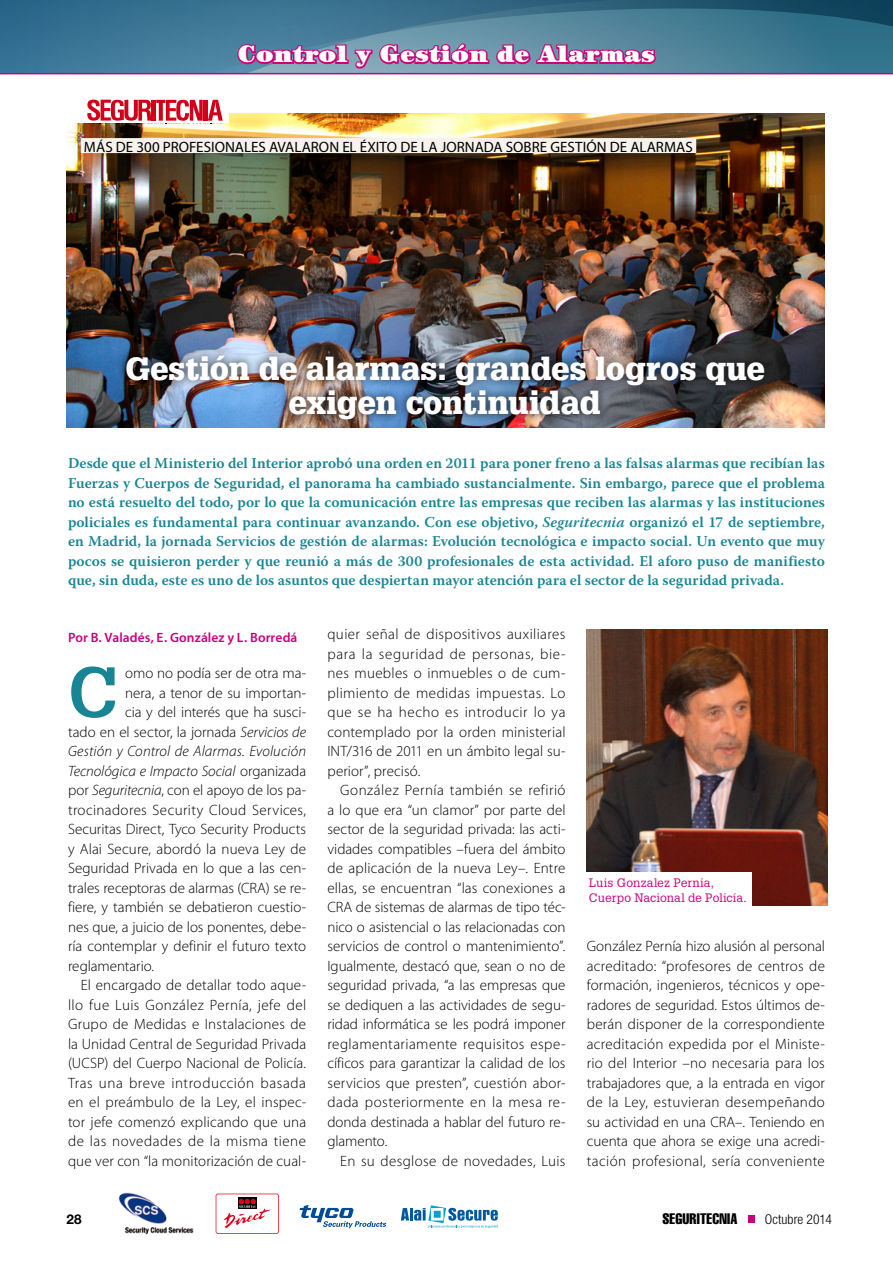
<style>
.page{position:relative;width:893px;height:1263px;background:#fff}
.page>*{position:absolute;margin:0;border:0;box-sizing:border-box;transform-origin:0 0}
.TEXTO_CAPITULAR{font:700 69.45px "Glypha LT Std";color:#198594}
.TITULAR{font:900 31.5px "Glypha LT Std";letter-spacing:.005em;color:#fff}
.t1{font:900 24px "Century Std";letter-spacing:.02em;color:#fff}
.TEXTO{font:300 15px/19.5px "Myriad Pro";letter-spacing:.01em;color:#000;text-align:justify}
.ENTRADILLA{font:600 15px/19.5px "Warnock Pro";letter-spacing:.005em;color:#198594;text-align:justify}
.TEXTO_CAPITULAR-2{font:300 15px "Myriad Pro";color:#000}
.TEXTO_CAPITULAR-3{font:italic 300 15px "Myriad Pro";letter-spacing:.005em;color:#000}
.ANTETITULO{font:15px "Myriad Pro";letter-spacing:.005em;color:#000}
.TEXTO_CAPITULAR-4{font:300 15px "Myriad Pro";letter-spacing:.025em;color:#000}
.PREGUNTA{font:15px "Helvetica LT Std Comp";letter-spacing:.01em;color:#000}
.TEXTO-2{font:600 13.5px "Myriad Pro";letter-spacing:.005em;color:#cb007a}
.PREGUNTA-2{font:300 condensed 13.5px "Helvetica Neue LT Std";letter-spacing:.005em;color:#000}
.PREGUNTA-3{font:700 13.5px "Helvetica Neue LT Std";color:#000}
.PIE_BLANCO{font:12px "Glypha LT Std";letter-spacing:.01em;color:#cb007a}
.s1{font-style:italic}
.s2{font-style:normal}
</style>
<div class="page">
<svg style="left:0;top:0;width:893px;height:73px;background:#3d7590"></svg>
<div style="left:748px;top:1215px;width:6px;height:7px;background:#cb007a"></div>
<svg style="left:236px;top:34px;width:421px;height:36px;background:#86679b"></svg>
<hr style="left:0;top:73px;width:893px;height:1px;background:#cb007a">
<img style="left:118px;top:1192px;width:76px;height:43px">
<svg style="left:216px;top:1193px;width:63px;height:41px"></svg>
<svg style="left:299px;top:1204px;width:88px;height:24px"></svg>
<svg style="left:401px;top:1205px;width:97px;height:23px"></svg>
<img style="left:66px;top:113px;width:759px;height:314px">
<div style="left:81px;top:138px;width:615px;height:15px;background:#f6f3ed"></div>
<div style="left:116px;top:345px;width:657px;height:83px;background:#000;opacity:.75"></div>
<img style="left:587px;top:629px;width:240px;height:277px">
<div style="left:585px;top:873px;width:167px;height:34px;background:#fff"></div>
<div style="left:66px;top:92px;width:163px;height:31px;background:#fff"></div>
<svg style="left:87px;top:100px;width:136px;height:21px"></svg>
<p class="t1" style="left:238px;top:40px;width:418px">Control y Gestión de Alarmas</p>
<p class="ANTETITULO" style="left:84px;top:137px;width:610px">MÁS DE 300 PROFESIONALES AVALARON EL ÉXITO DE LA JORNADA SOBRE GESTIÓN DE ALARMAS</p>
<p class="TITULAR" style="left:125px;top:349px;width:640px">Gestión de alarmas: grandes logros que</p>
<p class="TITULAR" style="left:289px;top:384px;width:313px">exigen continuidad</p>
<p class="ENTRADILLA" style="left:68px;top:453px;width:758px">Desde que el Ministerio del Interior aprobó una orden en 2011 para poner freno a las falsas alarmas que recibían las Fuerzas y Cuerpos de Seguridad, el panorama ha cambiado sustancialmente. Sin embargo, parece que el problema no está resuelto del todo, por lo que la comunicación entre las empresas que reciben las alarmas y las instituciones policiales es fundamental para continuar avanzando. Con ese objetivo, <span class="s1">Seguritecnia</span> organizó el 17 de septiembre, en Madrid, la jornada Servicios de gestión de alarmas: Evolución tecnológica e impacto social. Un evento que muy pocos se quisieron perder y que reunió a más de 300 profesionales de esta actividad. El aforo puso de manifiesto que, sin duda, este es uno de los asuntos que despiertan mayor atención para el sector de la seguridad privada.</p>
<p class="TEXTO-2" style="left:68px;top:629px;width:231px">Por B. Valadés, E. González y L. Borredá</p>
<p class="TEXTO_CAPITULAR" style="left:68px;top:649px;width:52px">C</p>
<p class="TEXTO_CAPITULAR-2" style="left:125px;top:665px;width:183px">omo no podía ser de otra ma-</p>
<p class="TEXTO_CAPITULAR-2" style="left:125px;top:684px;width:183px">nera, a tenor de su importan-</p>
<p class="TEXTO_CAPITULAR-2" style="left:125px;top:704px;width:183px">cia y del interés que ha susci-</p>
<p class="TEXTO_CAPITULAR-2" style="left:68px;top:723px;width:240px">tado en el sector, la jornada <span class="s1">Servicios de</span></p>
<p class="TEXTO_CAPITULAR-3" style="left:68px;top:743px;width:240px">Gestión y Control de Alarmas. Evolución</p>
<p class="TEXTO_CAPITULAR-3" style="left:68px;top:763px;width:240px">Tecnológica e Impacto Social <span class="s2">organizada</span></p>
<p class="TEXTO_CAPITULAR-2" style="left:68px;top:782px;width:240px">por <span class="s1">Seguritecnia</span>, con el apoyo de los pa-</p>
<p class="TEXTO_CAPITULAR-4" style="left:68px;top:801px;width:240px">trocinadores Security Cloud Services,</p>
<p class="TEXTO_CAPITULAR-2" style="left:68px;top:821px;width:240px">Securitas Direct, Tyco Security Products</p>
<p class="TEXTO_CAPITULAR-2" style="left:68px;top:840px;width:240px">y Alai Secure, abordó la nueva Ley de</p>
<p class="TEXTO_CAPITULAR-2" style="left:68px;top:860px;width:240px">Seguridad Privada en lo que a las cen-</p>
<p class="TEXTO_CAPITULAR-2" style="left:68px;top:879px;width:240px">trales receptoras de alarmas (CRA) se re-</p>
<p class="TEXTO_CAPITULAR-2" style="left:68px;top:899px;width:240px">fiere, y también se debatieron cuestio-</p>
<p class="TEXTO_CAPITULAR-2" style="left:68px;top:918px;width:240px">nes que, a juicio de los ponentes, debe-</p>
<p class="TEXTO_CAPITULAR-2" style="left:68px;top:938px;width:240px">ría contemplar y definir el futuro texto</p>
<p class="TEXTO_CAPITULAR-2" style="left:68px;top:957px;width:88px">reglamentario.</p>
<p class="TEXTO" style="left:68px;top:976px;width:240px;text-indent:13px">El encargado de detallar todo aque&shy;llo fue Luis González Pernía, jefe del Grupo de Medidas e Instalaciones de la Unidad Central de Seguridad Privada (UCSP) del Cuerpo Nacional de Policía.<br>Tras una breve introducción basada en el preámbulo de la Ley, el inspec&shy;tor jefe comenzó explicando que una de las novedades de la misma tiene que ver con “la monitorización de cual-</p>
<p class="TEXTO" style="left:327px;top:625px;width:240px">quier señal de dispositivos auxiliares para la seguridad de personas, bie&shy;nes muebles o inmuebles o de cum&shy;plimiento de medidas impuestas. Lo que se ha hecho es introducir lo ya contemplado por la orden ministerial INT/316 de 2011 en un ámbito legal su&shy;perior”, precisó.</p>
<p class="TEXTO" style="left:327px;top:781px;width:240px;text-indent:13px">González Pernía también se refirió a lo que era “un clamor” por parte del sector de la seguridad privada: las acti&shy;vidades compatibles –fuera del ámbito de aplicación de la nueva Ley–. Entre ellas, se encuentran “las conexiones a CRA de sistemas de alarmas de tipo téc&shy;nico o asistencial o las relacionadas con servicios de control o mantenimiento”.<br>Igualmente, destacó que, sean o no de seguridad privada, “a las empresas que se dediquen a las actividades de segu&shy;ridad informática se les podrá imponer reglamentariamente requisitos espe&shy;cíficos para garantizar la calidad de los servicios que presten”, cuestión abor&shy;dada posteriormente en la mesa re&shy;donda destinada a hablar del futuro re&shy;glamento.</p>
<p class="TEXTO" style="left:340px;top:1151px;width:227px">En su desglose de novedades, Luis</p>
<p class="PIE_BLANCO" style="left:589px;top:875px;width:127px">Luis Gonzalez Pernia,</p>
<p class="PIE_BLANCO" style="left:589px;top:890px;width:159px">Cuerpo Nacional de Policía.</p>
<p class="TEXTO" style="left:587px;top:937px;width:240px">González Pernía hizo alusión al personal acreditado: “profesores de centros de formación, ingenieros, técnicos y ope&shy;radores de seguridad. Estos últimos de&shy;berán disponer de la correspondiente acreditación expedida por el Ministe&shy;rio del Interior –no necesaria para los trabajadores que, a la entrada en vigor de la Ley, estuvieran desempeñando su actividad en una CRA–. Teniendo en cuenta que ahora se exige una acredi&shy;tación profesional, sería conveniente</p>
<p class="PREGUNTA-3" style="left:66px;top:1211px;width:17px">28</p>
<p class="PREGUNTA" style="left:663px;top:1209px;width:76px">SEGURITECNIA</p>
<p class="PREGUNTA-2" style="left:765px;top:1211px;width:69px">Octubre 2014</p>
</div>
